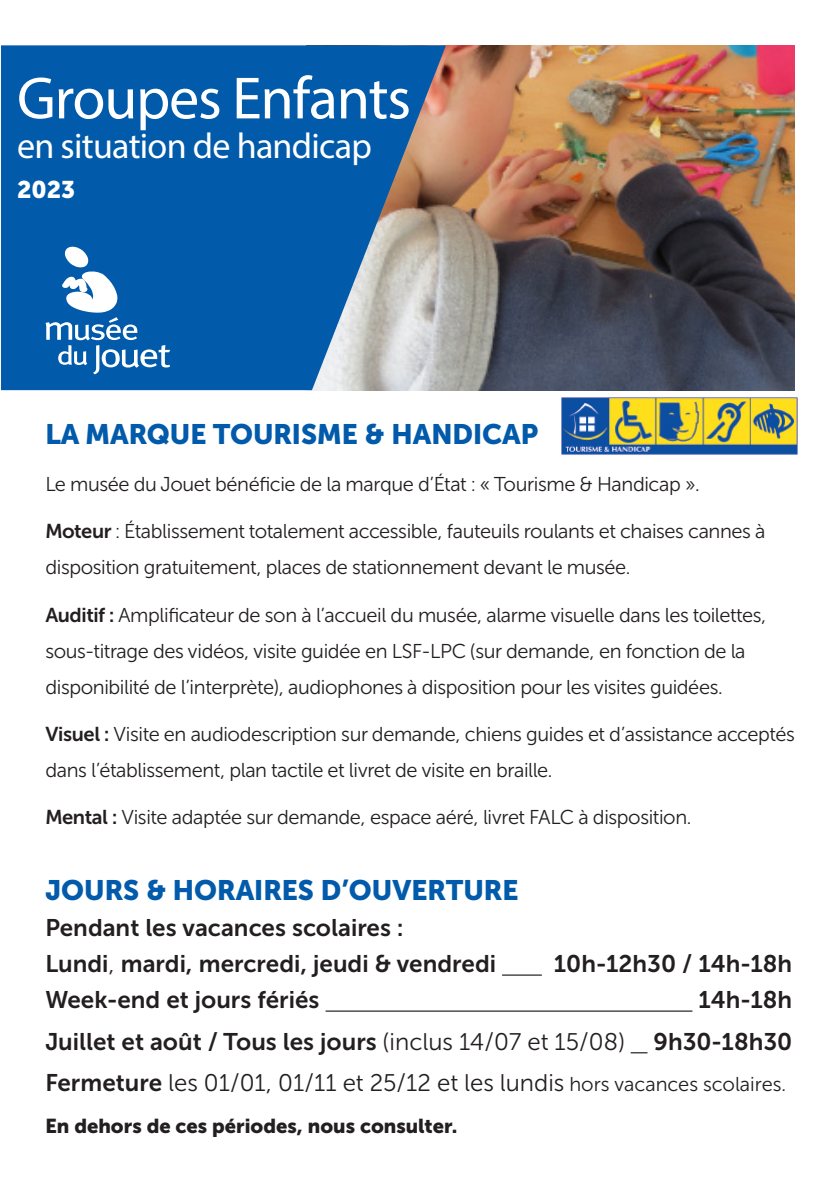
<style>
.page{position:relative;width:840px;height:1191px;background:#fff}
.page>*{position:absolute;margin:0;border:0;box-sizing:border-box;transform-origin:0 0}
.t1{font:60px "Myriad Pro";letter-spacing:-.02em;color:#fff}
.t2{font:36px "Myriad Pro";letter-spacing:-.02em;color:#fff}
.Titre_des_activités{font:28px "Museo Sans Cyrl 900";color:#015aaa}
.Texte_courant{font:24px "Museo Sans Cyrl 700";color:#231f20}
.Texte_courant-2{font:24px "Museo Sans Cyrl 300";color:#231f20}
.t3{font:24px "Museo Sans Cyrl 900";color:#fff}
.Texte_courant-3{font:20px/36px "Museo Sans Cyrl 300";letter-spacing:-.02em;color:#231f20}
.Texte_courant-4{font:20px "Museo Sans Cyrl 900";color:#231f20}
.s1{font-family:"Museo Sans Cyrl 700"}
.s2{font-family:"Museo Sans Cyrl 300"}
.s3{font-size:20px}
</style>
<div class="page">
<hr style="left:502px;top:974px;width:39px;height:1px;background:#231f20">
<hr style="left:325px;top:1010px;width:367px;height:1px;background:#231f20">
<svg style="left:630px;top:1052px;width:17px;height:1px"></svg>
<img style="left:445px;top:45px;width:349px;height:345px">
<svg style="left:1px;top:45px;width:444px;height:345px;background:#2169aa"></svg>
<svg style="left:45px;top:246px;width:125px;height:128px"></svg>
<img style="left:561px;top:397px;width:236px;height:58px">
<p class="t1" style="left:17px;top:61px;width:395px">Groupes Enfants</p>
<p class="t2" style="left:17px;top:124px;width:356px">en situation de handicap</p>
<p class="t3" style="left:17px;top:176px;width:59px">2023</p>
<p class="Titre_des_activités" style="left:45px;top:418px;width:494px">LA MARQUE TOURISME &amp; HANDICAP</p>
<p class="Texte_courant-3" style="left:45px;top:466px;width:655px">Le musée du Jouet bénéficie de la marque d’État : « Tourisme &amp; Handicap ».</p>
<p class="Texte_courant-3" style="left:45px;top:513px;width:721px"><span class="s1">Moteur</span> : Établissement totalement accessible, fauteuils roulants et chaises cannes à disposition gratuitement, places de stationnement devant le musée.</p>
<p class="Texte_courant-3" style="left:45px;top:597px;width:722px"><span class="s1">Auditif :</span> Amplificateur de son à l’accueil du musée, alarme visuelle dans les toilettes, sous-titrage des vidéos, visite guidée en LSF-LPC (sur demande, en fonction de la disponibilité de l’interprète), audiophones à disposition pour les visites guidées.</p>
<p class="Texte_courant-3" style="left:45px;top:716px;width:750px"><span class="s1">Visuel :</span> Visite en audiodescription sur demande, chiens guides et d’assistance acceptés dans l’établissement, plan tactile et livret de visite en braille.</p>
<p class="Texte_courant-3" style="left:45px;top:799px;width:647px"><span class="s1">Mental :</span> Visite adaptée sur demande, espace aéré, livret FALC à disposition.</p>
<p class="Titre_des_activités" style="left:45px;top:874px;width:474px">JOURS &amp; HORAIRES D’OUVERTURE</p>
<p class="Texte_courant" style="left:45px;top:914px;width:359px">Pendant les vacances scolaires :</p>
<p class="Texte_courant" style="left:45px;top:950px;width:452px">Lundi<span class="s2">,</span> mardi, mercredi, jeudi &amp; vendredi</p>
<p class="Texte_courant" style="left:553px;top:950px;width:240px">10h-12h30 / 14h-18h</p>
<p class="Texte_courant" style="left:45px;top:986px;width:275px">Week-end et jours fériés</p>
<p class="Texte_courant" style="left:698px;top:986px;width:95px">14h-18h</p>
<p class="Texte_courant" style="left:45px;top:1028px;width:748px">Juillet et août / Tous les jours <span class="s2">(inclus 14/07 et 15/08)</span> 9h30-18h30</p>
<p class="Texte_courant-2" style="left:45px;top:1070px;width:741px"><span class="s1">Fermeture</span> les 01/01, 01/11 et 25/12 et les lundis <span class="s3">hors vacances scolaires.</span></p>
<p class="Texte_courant-4" style="left:45px;top:1114px;width:413px">En dehors de ces périodes, nous consulter.</p>
</div>
